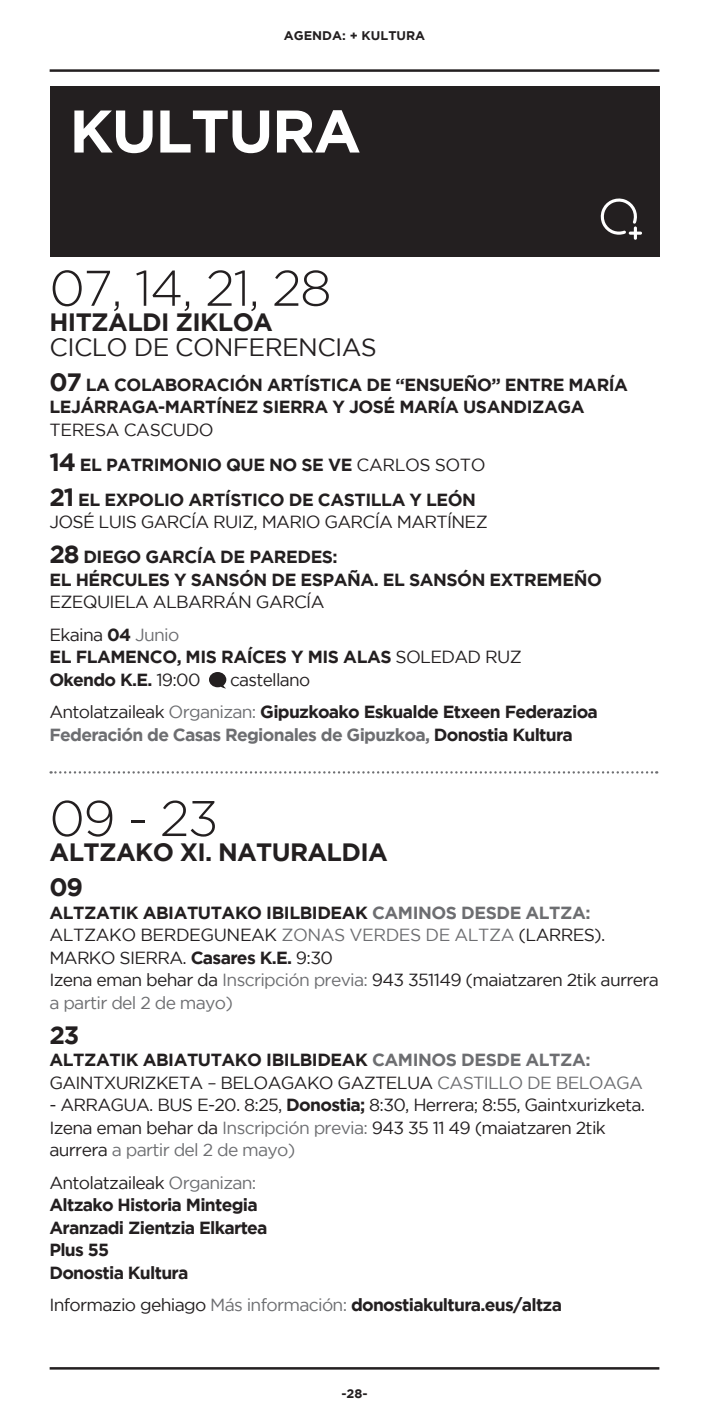
<style>
.page{position:relative;width:709px;height:1418px;background:#fff}
.page>*{position:absolute;margin:0;border:0;box-sizing:border-box;transform-origin:0 0}
.t1{font:700 60px "Gotham";letter-spacing:-.025em;color:#fff}
.t2{font:300 50px "Gotham";letter-spacing:-.03em;color:#231f20}
.t3{font:700 25px/35px "Gotham";letter-spacing:-.025em;color:#231f20}
.t4{font:25px "Gotham";letter-spacing:-.025em;color:#231f20}
.t5{font:17.5px/22.5px "Gotham";letter-spacing:-.04em;color:#231f20}
.t6{font:700 17.5px/22.5px "Gotham";letter-spacing:-.025em;color:#231f20}
.t7{font:700 17.5px "Gotham";letter-spacing:-.04em;color:#6d6e71}
.t8{font:700 12.5px "Gotham";color:#231f20}
.s1{font-size:25px}
.s2{font-weight:400}
.s3{font-weight:700;font-size:25px}
.s4{font-weight:700}
.s5{color:#6d6e71}
.s6{font-weight:400;color:#6d6e71}
.s7{color:#231f20}
.s8{font-weight:700;color:#6d6e71}
</style>
<div class="page">
<hr style="left:50px;top:69px;width:609px;height:3px;background:#231f20">
<hr style="left:50px;top:1366px;width:609px;height:3px;background:#231f20">
<svg style="left:209px;top:672px;width:17px;height:16px"></svg>
<svg style="left:51px;top:771px;width:606px;height:2px"></svg>
<div style="left:50px;top:86px;width:609px;height:170px;background:#231f20"></div>
<svg style="left:600px;top:198px;width:42px;height:42px"></svg>
<p class="t8" style="left:284px;top:28px;width:143px">AGENDA: + KULTURA</p>
<h1 class="t1" style="left:69px;top:97px;width:293px">KULTURA</h1>
<h2 class="t2" style="left:49px;top:261px;width:284px">07, 14, 21, 28</h2>
<h3 class="t3" style="left:50px;top:304px;width:225px">HITZALDI ZIKLOA</h3>
<h3 class="t4" style="left:50px;top:333px;width:329px">CICLO DE CONFERENCIAS</h3>
<p class="t6" style="left:49px;top:373px;width:580px"><span class="s1">07</span> LA COLABORACIÓN ARTÍSTICA DE “ENSUEÑO” ENTRE MARÍA<br>LEJÁRRAGA-MARTÍNEZ SIERRA Y JOSÉ MARÍA USANDIZAGA</p>
<p class="t6" style="left:49px;top:412px;width:438px;line-height:35px"><span class="s2">TERESA CASCUDO<br></span><span class="s1">14</span> EL PATRIMONIO QUE NO SE VE <span class="s2">CARLOS SOTO<br></span><span class="s1">21</span> EL EXPOLIO ARTÍSTICO DE CASTILLA Y LEÓN</p>
<p class="t5" style="left:49px;top:504px;width:440px;line-height:35px">JOSÉ LUIS GARCÍA RUIZ, MARIO GARCÍA MARTÍNEZ<br><span class="s3">28</span> <span class="s4">DIEGO GARCÍA DE PAREDES:</span></p>
<p class="t6" style="left:49px;top:568px;width:554px">EL HÉRCULES Y SANSÓN DE ESPAÑA. EL SANSÓN EXTREMEÑO</p>
<p class="t5" style="left:49px;top:585px;width:277px;line-height:32.5px">EZEQUIELA ALBARRÁN GARCÍA<br>Ekaina <span class="s4">04</span> <span class="s5">Junio</span></p>
<p class="t6" style="left:49px;top:645px;width:474px">EL FLAMENCO, MIS RAÍCES Y MIS ALAS <span class="s2">SOLEDAD RUZ<br></span>Okendo K.E. <span class="s2">19:00</span></p>
<p class="t6" style="left:49px;top:663px;width:550px;line-height:32.5px;text-indent:181px"><span class="s2">castellano<br>Antolatzaileak</span> <span class="s6">Organizan:</span> Gipuzkoako Eskualde Etxeen Federazioa</p>
<p class="t7" style="left:49px;top:724px;width:525px">Federación de Casas Regionales de Gipuzkoa, <span class="s7">Donostia Kultura</span></p>
<h2 class="t2" style="left:49px;top:791px;width:170px">09 - 23</h2>
<h3 class="t3" style="left:49px;top:834px;width:340px">ALTZAKO XI. NATURALDIA<br>09</h3>
<p class="t5" style="left:49px;top:900px;width:611px"><span class="s4">ALTZATIK ABIATUTAKO IBILBIDEAK</span> <span class="s8">CAMINOS DESDE ALTZA:<br></span>ALTZAKO BERDEGUNEAK <span class="s5">ZONAS VERDES DE ALTZA</span> (LARRES).<br>MARKO SIERRA. <span class="s4">Casares K.E.</span> 9:30<br>Izena eman behar da <span class="s5">Inscripción previa:</span> 943 351149 (maiatzaren 2tik aurrera <span class="s5">a partir del 2 de mayo)</span></p>
<h3 class="t3" style="left:49px;top:1016px;width:32px">23</h3>
<p class="t5" style="left:49px;top:1048px;width:595px"><span class="s4">ALTZATIK ABIATUTAKO IBILBIDEAK</span> <span class="s8">CAMINOS DESDE ALTZA:<br></span>GAINTXURIZKETA – BELOAGAKO GAZTELUA <span class="s5">CASTILLO DE BELOAGA</span></p>
<p class="t5" style="left:49px;top:1093px;width:597px">- ARRAGUA. BUS E-20. 8:25, <span class="s4">Donostia;</span> 8:30, Herrera; 8:55, Gaintxurizketa.<br>Izena eman behar da <span class="s5">Inscripción previa:</span> 943 35 11 49 (maiatzaren 2tik aurrera <span class="s5">a partir del 2 de mayo)</span></p>
<p class="t6" style="left:49px;top:1170px;width:220px"><span class="s2">Antolatzaileak</span> <span class="s6">Organizan:<br></span>Altzako Historia Mintegia<br>Aranzadi Zientzia Elkartea<br>Plus 55<br>Donostia Kultura</p>
<p class="t6" style="left:49px;top:1293px;width:514px"><span class="s2">Informazio gehiago</span> <span class="s6">Más información:</span> donostiakultura.eus/altza</p>
<p class="t8" style="left:341px;top:1385px;width:28px">-28-</p>
</div>
